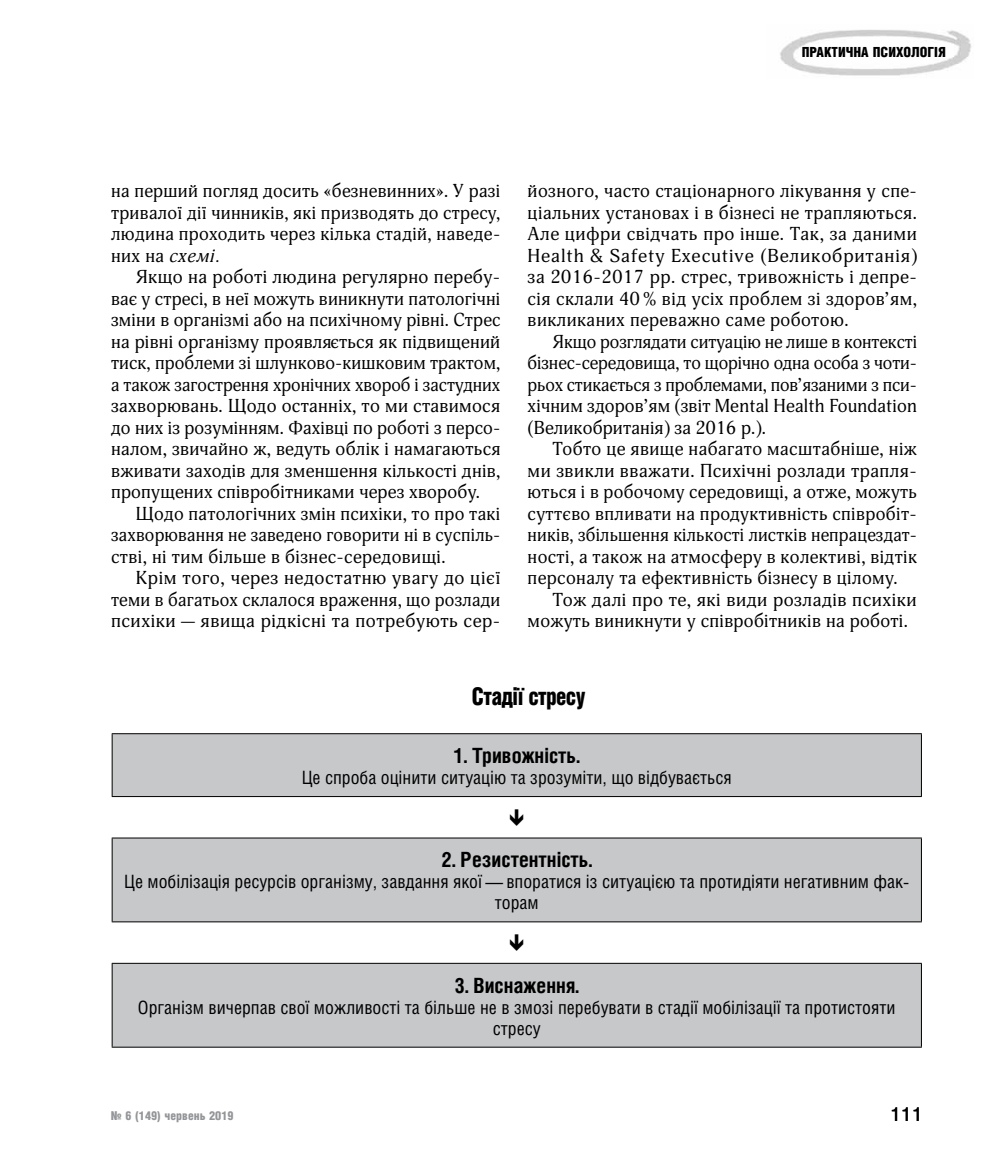
<style>
.page{position:relative;width:993px;height:1166px;background:#fff}
.page>*{position:absolute;margin:0;border:0;box-sizing:border-box;transform-origin:0 0}
.t1{font:24.5px "Helios Cond Black C";letter-spacing:-.03em;color:#000;scale:.9 1}
.t2{font:700 21px "Helios Cond C";color:#000}
.t3{font:19.25px "Helios C";color:#000}
.t4{font:18.38px/21.5px "Adonis C";letter-spacing:.025em;color:#000;text-align:justify}
.t5{font:18.38px/21px "Helios Cond C";color:#000;text-align:center}
.t6{font:14px "Helios Cond Black C";color:#000}
.t7{font:12.25px "Helios Cond Black C";color:#939598}
.s1{font-style:italic}
</style>
<div class="page">
<img style="left:780px;top:30px;width:192px;height:46px">
<svg style="left:112px;top:734px;width:809px;height:313px;fill:#c7c8ca"></svg>
<hr style="left:112px;top:733px;width:809px;height:1px;background:#000">
<hr style="left:112px;top:734px;width:1px;height:62px;background:#000">
<hr style="left:920px;top:734px;width:1px;height:62px;background:#000">
<hr style="left:112px;top:796px;width:809px;height:1px;background:#000">
<hr style="left:112px;top:837px;width:809px;height:1px;background:#000">
<hr style="left:112px;top:838px;width:1px;height:83px;background:#000">
<hr style="left:920px;top:838px;width:1px;height:83px;background:#000">
<hr style="left:112px;top:921px;width:809px;height:1px;background:#000">
<hr style="left:112px;top:963px;width:809px;height:1px;background:#000">
<hr style="left:112px;top:964px;width:1px;height:83px;background:#000">
<hr style="left:920px;top:964px;width:1px;height:83px;background:#000">
<hr style="left:112px;top:1047px;width:809px;height:1px;background:#000">
<svg style="left:510px;top:809px;width:13px;height:16px"></svg>
<svg style="left:510px;top:934px;width:13px;height:17px"></svg>
<p class="t6" style="left:801px;top:44px;width:146px">ПРАКТИЧНА ПСИХОЛОГІЯ</p>
<p class="t4" style="left:111px;top:181px;width:390px">на перший погляд досить «безневинних». У разі тривалої дії чинників, які призводять до стресу, людина проходить через кілька стадій, наведе&shy;них на <span class="s1">схемі.</span></p>
<p class="t4" style="left:111px;top:267px;width:391px;text-indent:25px">Якщо на роботі людина регулярно перебу&shy;ває у стресі, в неї можуть виникнути патологічні зміни в організмі або на психічному рівні. Стрес на рівні організму проявляється як підвищений тиск, проблеми зі шлунково-кишковим трактом, а також загострення хронічних хвороб і застудних захворювань. Щодо останніх, то ми ставимося до них із розумінням. Фахівці по роботі з персо&shy;налом, звичайно ж, ведуть облік і намагаються вживати заходів для зменшення кількості днів, пропущених співробітниками через хворобу.</p>
<p class="t4" style="left:111px;top:503px;width:390px;text-indent:25px">Щодо патологічних змін психіки, то про такі захворювання не заведено говорити ні в суспіль&shy;стві, ні тим більше в бізнес-середовищі.</p>
<p class="t4" style="left:111px;top:567px;width:390px;text-indent:25px">Крім того, через недостатню увагу до цієї теми в багатьох склалося враження, що розлади психіки — явища рідкісні та потребують сер-</p>
<p class="t4" style="left:527px;top:181px;width:391px">йозного, часто стаціонарного лікування у спе&shy;ціальних установах і в бізнесі не трапляються.<br>Але цифри свідчать про інше. Так, за даними Health &amp; Safety Executive (Великобританія) за 2016-2017 рр. стрес, тривожність і депре&shy;сія склали 40 % від усіх проблем зі здоров’ям, викликаних переважно саме роботою.</p>
<p class="t4" style="left:527px;top:331px;width:391px;text-indent:25px">Якщо розглядати ситуацію не лише в контексті бізнес-середовища, то щорічно одна особа з чоти&shy;рьох стикається з проблемами, пов’язаними з пси&shy;хічним здоров’ям (звіт Mental Health Foundation (Великобританія) за 2016 р.).</p>
<p class="t4" style="left:527px;top:438px;width:391px;text-indent:25px">Тобто це явище набагато масштабніше, ніж ми звикли вважати. Психічні розлади трапля&shy;ються і в робочому середовищі, а отже, можуть суттєво впливати на продуктивність співробіт&shy;ників, збільшення кількості листків непрацездат&shy;ності, а також на атмосферу в колективі, відтік персоналу та ефективність бізнесу в цілому.</p>
<p class="t4" style="left:527px;top:589px;width:390px;text-indent:25px">Тож далі про те, які види розладів психіки можуть виникнути у співробітників на роботі.</p>
<h1 class="t1" style="left:472px;top:682px;width:128px">Стадії стресу</h1>
<p class="t2" style="left:453px;top:743px;width:127px">1. Тривожність.</p>
<p class="t5" style="left:302px;top:767px;width:431px">Це спроба оцінити ситуацію та зрозуміти, що відбувається</p>
<p class="t2" style="left:441px;top:847px;width:152px">2. Резистентність.</p>
<p class="t5" style="left:124px;top:871px;width:786px">Це мобілізація ресурсів організму, завдання якої — впоратися із ситуацією та протидіяти негативним фак&shy;торам</p>
<p class="t2" style="left:454px;top:973px;width:126px">3. Виснаження.</p>
<p class="t5" style="left:138px;top:996px;width:758px">Організм вичерпав свої можливості та більше не в змозі перебувати в стадії мобілізації та протистояти стресу</p>
<p class="t7" style="left:111px;top:1108px;width:124px">№ 6 (149) червень 2019</p>
<p class="t3" style="left:889px;top:1102px;width:34px">111</p>
</div>
